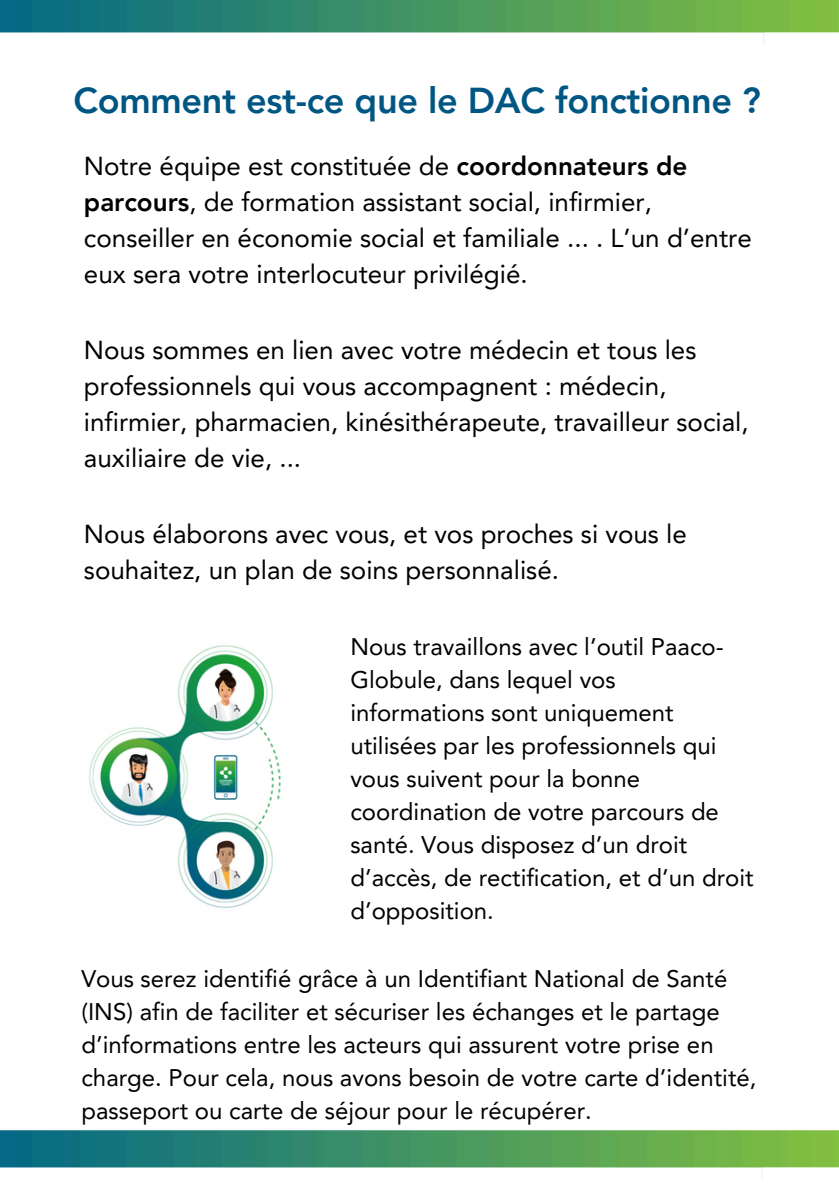
<style>
.page{position:relative;width:839px;height:1191px;background:#fff}
.page>*{position:absolute;margin:0;border:0;box-sizing:border-box;transform-origin:0 0}
.t1{font:800 36px "Avenir LT Pro";letter-spacing:-.01em;color:#005683}
.t2{font:26px/36px "Avenir LT Pro";color:#000}
.t3{font:24px/33px "Avenir LT Pro";color:#000}
.s1{font-weight:800}
</style>
<div class="page">
<img style="left:0;top:0;width:838px;height:44px">
<img style="left:0;top:1130px;width:838px;height:48px">
<img style="left:89px;top:645px;width:192px;height:263px">
<p class="t1" style="left:74px;top:86px;width:688px">Comment est-ce que le DAC fonctionne ?</p>
<p class="t2" style="left:84px;top:151px;width:669px">Notre équipe est constituée de <span class="s1">coordonnateurs de parcours</span>, de formation assistant social, infirmier, conseiller en économie social et familiale ... . L’un d’entre eux sera votre interlocuteur privilégié.</p>
<p class="t2" style="left:84px;top:335px;width:666px">Nous sommes en lien avec votre médecin et tous les professionnels qui vous accompagnent : médecin, infirmier, pharmacien, kinésithérapeute, travailleur social, auxiliaire de vie, ...</p>
<p class="t2" style="left:84px;top:518px;width:604px">Nous élaborons avec vous, et vos proches si vous le souhaitez, un plan de soins personnalisé.</p>
<p class="t3" style="left:350px;top:633px;width:404px">Nous travaillons avec l’outil Paaco-<br>Globule, dans lequel vos informations sont uniquement utilisées par les professionnels qui vous suivent pour la bonne coordination de votre parcours de santé. Vous disposez d’un droit d’accès, de rectification, et d’un droit d’opposition.</p>
<p class="t3" style="left:81px;top:965px;width:676px">Vous serez identifié grâce à un Identifiant National de Santé (INS) afin de faciliter et sécuriser les échanges et le partage d’informations entre les acteurs qui assurent votre prise en charge. Pour cela, nous avons besoin de votre carte d’identité, passeport ou carte de séjour pour le récupérer.</p>
</div>
